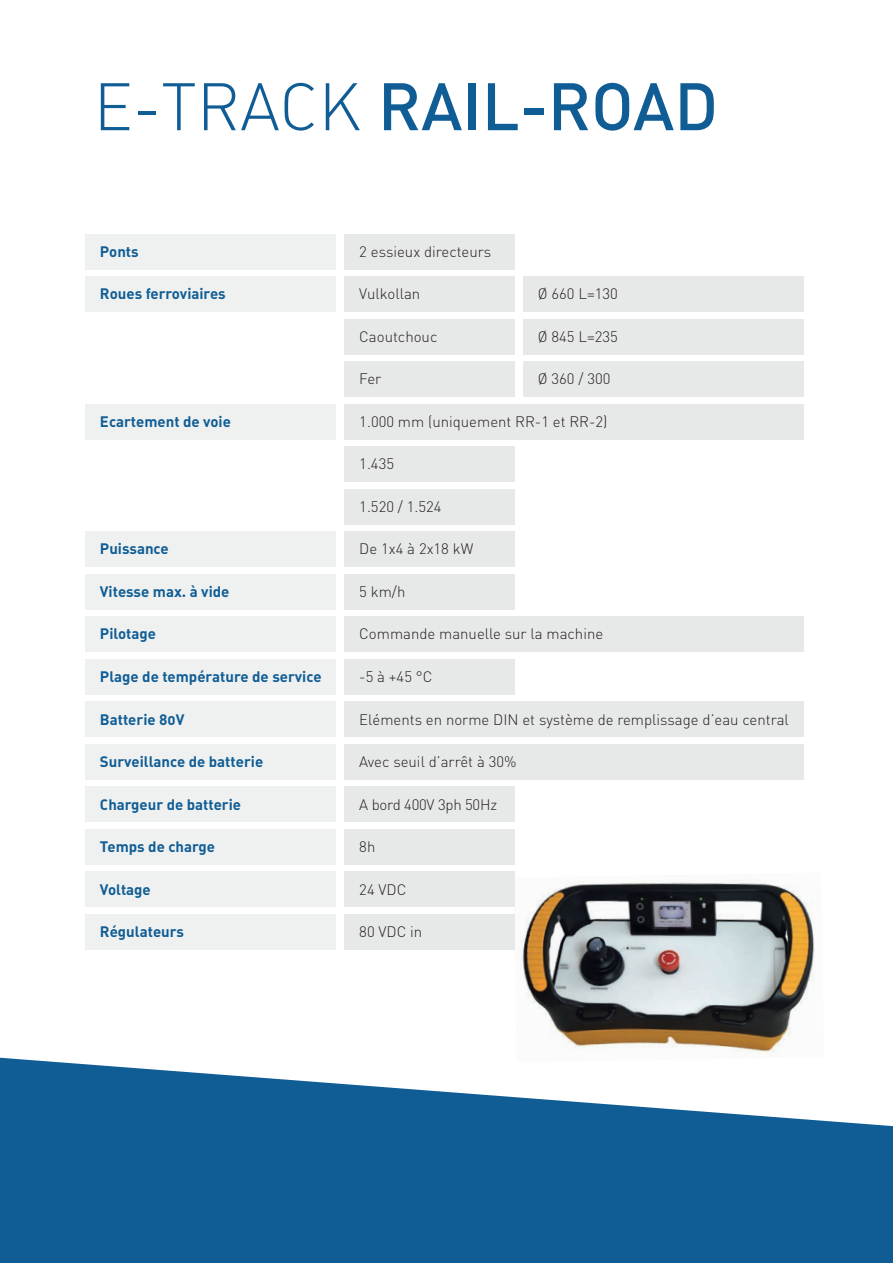
<style>
.page{position:relative;width:893px;height:1263px;background:#fff}
.page>*{position:absolute;margin:0;border:0;box-sizing:border-box;transform-origin:0 0}
.t1{font:500 66px "DIN";color:#105d95}
.t2{font:300 15px "DIN";color:#231f20}
.t3{font:15px "DIN Bold Alternate";color:#105d95}
.s1{font-family:"DIN Light Alternate";font-weight:400}
</style>
<div class="page">
<img style="left:513px;top:872px;width:302px;height:185px">
<div style="left:85px;top:787px;width:251px;height:35px;background:#eff1f0"></div>
<div style="left:344px;top:744px;width:460px;height:35px;background:#e7e9e8"></div>
<div style="left:85px;top:829px;width:251px;height:35px;background:#eff1f0"></div>
<div style="left:344px;top:829px;width:170px;height:35px;background:#e7e9e8"></div>
<div style="left:85px;top:872px;width:251px;height:35px;background:#eff1f0"></div>
<div style="left:344px;top:872px;width:170px;height:35px;background:#e7e9e8"></div>
<div style="left:85px;top:914px;width:251px;height:35px;background:#eff1f0"></div>
<div style="left:344px;top:914px;width:170px;height:35px;background:#e7e9e8"></div>
<div style="left:85px;top:659px;width:251px;height:35px;background:#eff1f0"></div>
<div style="left:344px;top:659px;width:170px;height:35px;background:#e7e9e8"></div>
<div style="left:85px;top:276px;width:251px;height:36px;background:#eff1f0"></div>
<div style="left:344px;top:276px;width:170px;height:36px;background:#e7e9e8"></div>
<div style="left:523px;top:276px;width:281px;height:36px;background:#e7e9e8"></div>
<div style="left:344px;top:319px;width:170px;height:35px;background:#e7e9e8"></div>
<div style="left:523px;top:319px;width:281px;height:35px;background:#e7e9e8"></div>
<div style="left:344px;top:361px;width:170px;height:36px;background:#e7e9e8"></div>
<div style="left:523px;top:361px;width:281px;height:36px;background:#e7e9e8"></div>
<div style="left:85px;top:404px;width:251px;height:35px;background:#eff1f0"></div>
<div style="left:344px;top:404px;width:460px;height:35px;background:#e7e9e8"></div>
<div style="left:344px;top:446px;width:170px;height:36px;background:#e7e9e8"></div>
<div style="left:344px;top:489px;width:170px;height:35px;background:#e7e9e8"></div>
<div style="left:85px;top:531px;width:251px;height:36px;background:#eff1f0"></div>
<div style="left:344px;top:531px;width:170px;height:36px;background:#e7e9e8"></div>
<div style="left:85px;top:574px;width:251px;height:35px;background:#eff1f0"></div>
<div style="left:344px;top:574px;width:170px;height:35px;background:#e7e9e8"></div>
<div style="left:85px;top:617px;width:251px;height:35px;background:#eff1f0"></div>
<div style="left:344px;top:617px;width:460px;height:35px;background:#e7e9e8"></div>
<div style="left:85px;top:702px;width:251px;height:35px;background:#eff1f0"></div>
<div style="left:344px;top:702px;width:460px;height:35px;background:#e7e9e8"></div>
<div style="left:85px;top:744px;width:251px;height:35px;background:#eff1f0"></div>
<div style="left:344px;top:787px;width:170px;height:35px;background:#e7e9e8"></div>
<div style="left:85px;top:234px;width:251px;height:35px;background:#eff1f0"></div>
<div style="left:344px;top:234px;width:170px;height:35px;background:#e7e9e8"></div>
<svg style="left:0;top:1058px;width:893px;height:205px;fill:#105d95"></svg>
<p class="t1" style="left:94px;top:62px;width:626px"><span class="s1">E-TRACK</span> RAIL-ROAD</p>
<p class="t3" style="left:100px;top:241px;width:40px">Ponts</p>
<p class="t2" style="left:359px;top:241px;width:133px">2 essieux directeurs</p>
<p class="t3" style="left:100px;top:284px;width:127px">Roues ferroviaires</p>
<p class="t2" style="left:359px;top:284px;width:62px">Vulkollan</p>
<p class="t2" style="left:538px;top:284px;width:81px">Ø 660 L=130</p>
<p class="t2" style="left:359px;top:326px;width:80px">Caoutchouc</p>
<p class="t2" style="left:538px;top:326px;width:81px">Ø 845 L=235</p>
<p class="t2" style="left:359px;top:369px;width:24px">Fer</p>
<p class="t2" style="left:538px;top:369px;width:74px">Ø 360 / 300</p>
<p class="t3" style="left:100px;top:411px;width:133px">Ecartement de voie</p>
<p class="t2" style="left:359px;top:411px;width:250px">1.000 mm (uniquement RR-1 et RR-2)</p>
<p class="t2" style="left:359px;top:454px;width:36px">1.435</p>
<p class="t2" style="left:359px;top:496px;width:84px">1.520 / 1.524</p>
<p class="t3" style="left:100px;top:539px;width:70px">Puissance</p>
<p class="t2" style="left:359px;top:539px;width:116px">De 1x4 à 2x18 kW</p>
<p class="t3" style="left:100px;top:581px;width:131px">Vitesse max. à vide</p>
<p class="t2" style="left:359px;top:581px;width:48px">5 km/h</p>
<p class="t3" style="left:100px;top:624px;width:58px">Pilotage</p>
<p class="t2" style="left:359px;top:624px;width:245px">Commande manuelle sur la machine</p>
<p class="t3" style="left:100px;top:666px;width:223px">Plage de température de service</p>
<p class="t2" style="left:359px;top:666px;width:75px">-5 à +45 °C</p>
<p class="t3" style="left:100px;top:709px;width:86px">Batterie 80V</p>
<p class="t2" style="left:359px;top:709px;width:431px">Eléments en norme DIN et système de remplissage d’eau central</p>
<p class="t3" style="left:100px;top:752px;width:165px">Surveillance de batterie</p>
<p class="t2" style="left:359px;top:752px;width:159px">Avec seuil d’arrêt à 30%</p>
<p class="t3" style="left:100px;top:794px;width:143px">Chargeur de batterie</p>
<p class="t2" style="left:359px;top:794px;width:139px">A bord 400V 3ph 50Hz</p>
<p class="t3" style="left:100px;top:837px;width:117px">Temps de charge</p>
<p class="t2" style="left:359px;top:837px;width:18px">8h</p>
<p class="t3" style="left:100px;top:879px;width:52px">Voltage</p>
<p class="t2" style="left:359px;top:879px;width:49px">24 VDC</p>
<p class="t3" style="left:100px;top:922px;width:86px">Régulateurs</p>
<p class="t2" style="left:359px;top:922px;width:64px">80 VDC in</p>
</div>
